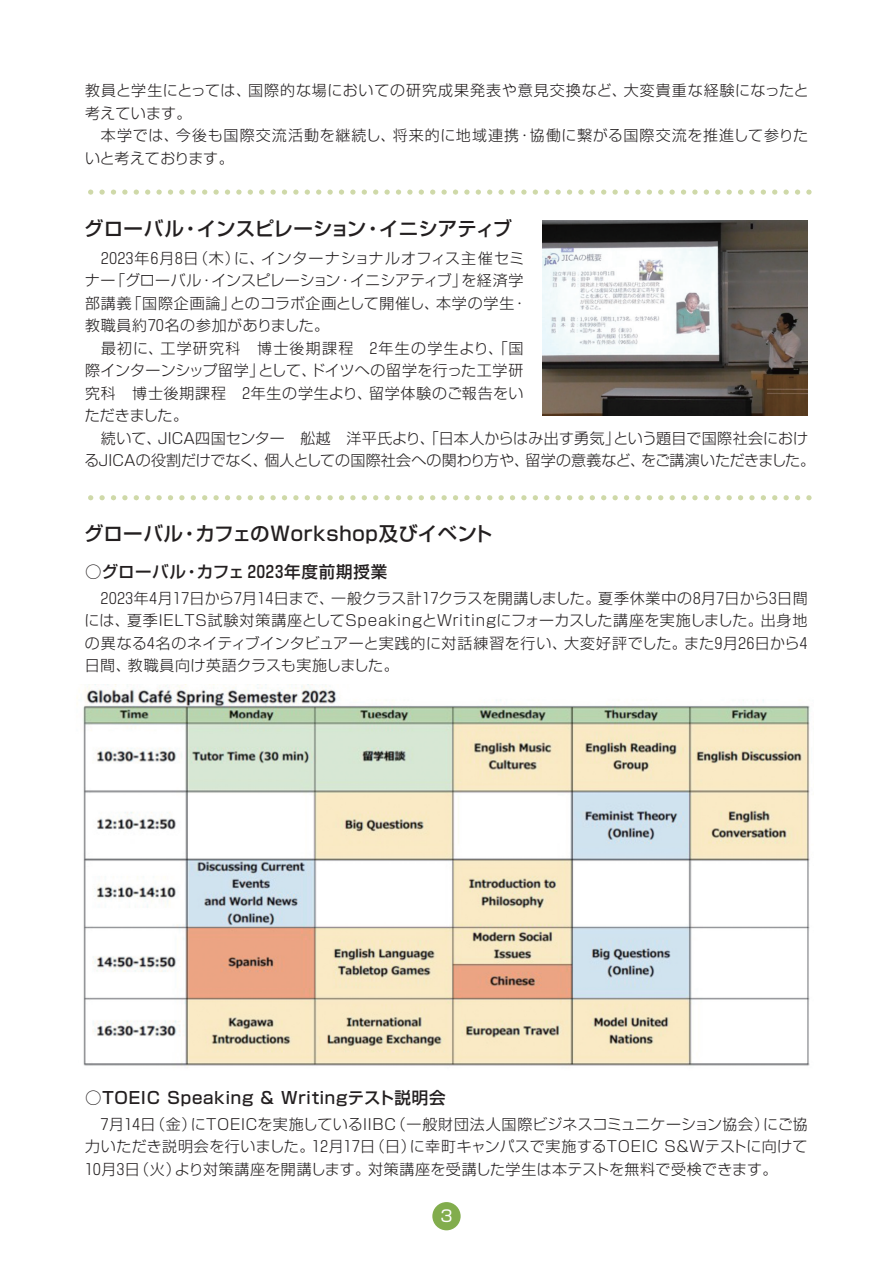
<style>
.page{position:relative;width:893px;height:1263px;background:#fff}
.page>*{position:absolute;margin:0;border:0;box-sizing:border-box;transform-origin:0 0}
.t1{font:500 19.5px "Shin Go Pro";letter-spacing:.03em;color:#231f20}
.t2{font:500 19.5px "Shin Go Pro";letter-spacing:.01em;color:#231f20}
.t3{font:500 16.5px "Shin Go Pro";letter-spacing:.05em;color:#231f20}
.t4{font:15.9px "Shin Go Pro";color:#fff}
.t5{font:300 15px/22.5px "Shin Go Pro";letter-spacing:.025em;color:#231f20}
.t6{font:300 15px/22.5px "Shin Go Pro";letter-spacing:.05em;color:#231f20}
</style>
<div class="page">
<img style="left:77px;top:684px;width:733px;height:384px">
<img style="left:542px;top:221px;width:266px;height:194px">
<svg style="left:91px;top:495px;width:719px;height:5px"></svg>
<svg style="left:91px;top:189px;width:719px;height:6px"></svg>
<div style="left:432px;top:1202px;width:29px;height:28px;background:#82ad4d;border-radius:50%"></div>
<p class="t6" style="left:85px;top:77px;width:725px">教員と学生にとっては、国際的な場においての研究成果発表や意見交換など、大変貴重な経験になったと考えています。<br>　本学では、今後も国際交流活動を継続し、将来的に地域連携・協働に繋がる国際交流を推進して参りたいと考えております。</p>
<h1 class="t2" style="left:84px;top:212px;width:429px">グローバル・インスピレーション・イニシアティブ</h1>
<p class="t5" style="left:85px;top:245px;width:444px;text-indent:16px">2023年6月8日（木）に、インターナショナルオフィス主催セミナー「グローバル・インスピレーション・イニシアティブ」を経済学部講義「国際企画論」とのコラボ企画として開催し、本学の学生・教職員約70名の参加がありました。<br>　最初に、工学研究科　博士後期課程　2年生の学生より、「国際インターンシップ留学」として、ドイツへの留学を行った工学研究科　博士後期課程　2年生の学生より、留学体験のご報告をいただきました。</p>
<p class="t5" style="left:84px;top:425px;width:732px;text-indent:16px">続いて、JICA四国センター　舩越　洋平氏より、「日本人からはみ出す勇気」という題目で国際社会におけるJICAの役割だけでなく、個人としての国際社会への関わり方や、留学の意義など、をご講演いただきました。</p>
<h1 class="t1" style="left:84px;top:517px;width:410px">グローバル・カフェのWorkshop及びイベント</h1>
<p class="t3" style="left:85px;top:558px;width:304px">○グローバル・カフェ 2023年度前期授業</p>
<p class="t5" style="left:84px;top:585px;width:725px;text-align:justify;text-indent:16px">2023年4月17日から7月14日まで、一般クラス計17クラスを開講しました。夏季休業中の8月7日から3日間には、夏季IELTS試験対策講座としてSpeakingとWritingにフォーカスした講座を実施しました。出身地の異なる4名のネイティブインタビュアーと実践的に対話練習を行い、大変好評でした。また9月26日から4日間、教職員向け英語クラスも実施しました。</p>
<p class="t3" style="left:85px;top:1084px;width:362px">○TOEIC Speaking &amp; Writingテスト説明会</p>
<p class="t5" style="left:85px;top:1111px;width:724px;text-align:justify;text-indent:16px">7月14日（金）にTOEICを実施しているIIBC（一般財団法人国際ビジネスコミュニケーション協会）にご協力いただき説明会を行いました。12月17日（日）に幸町キャンパスで実施するTOEIC S&amp;Wテストに向けて10月3日（火）より対策講座を開講します。対策講座を受講した学生は本テストを無料で受検できます。</p>
<p class="t4" style="left:440px;top:1203px;width:14px">3</p>
</div>
